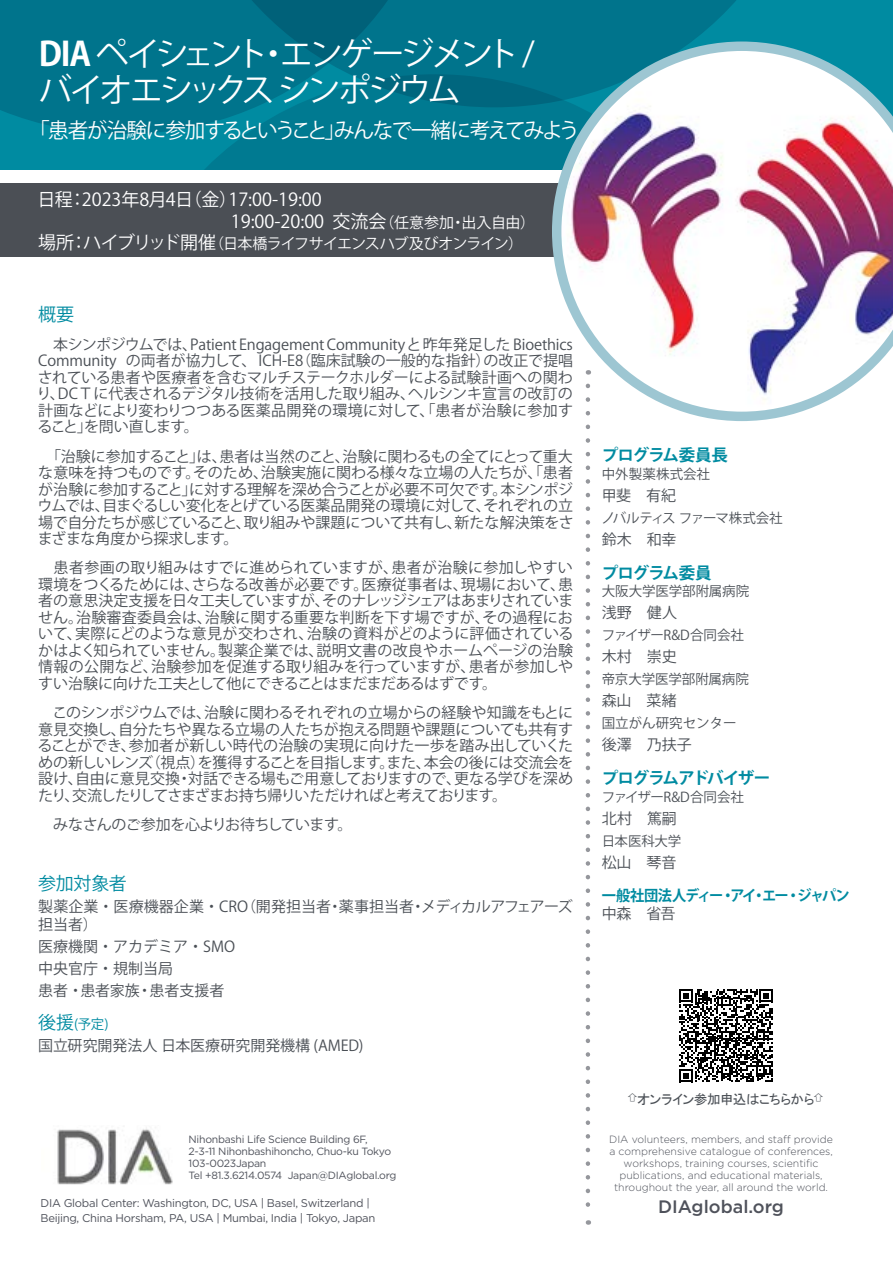
<style>
.page{position:relative;width:893px;height:1263px;background:#fff}
.page>*{position:absolute;margin:0;border:0;box-sizing:border-box;transform-origin:0 0}
.t1{font:33px/36px "Koz Go Pr 6 N";letter-spacing:-.105em;color:#fff}
.t2{font:21px "Koz Go Pr 6 N";letter-spacing:-.065em;color:#fff}
.t3{font:18px/21.5px "Koz Go Pr 6 N";color:#fff}
.t4{font:500 18px "Gotham";color:#4f525b}
.t5{font:18px "Koz Go Pr 6 N";letter-spacing:-.015em;color:#008ba1}
.t6{font:700 16.5px "Koz Go Pr 6 N";letter-spacing:-.06em;color:#008ba1}
.t7{font:700 16.5px "Koz Go Pr 6 N";letter-spacing:-.04em;color:#008ba1}
.t8{font:15px/16.5px "Koz Go Pr 6 N";letter-spacing:-.01em;color:#4a4f55;text-align:justify}
.t9{font:15px "Koz Go Pr 6 N";letter-spacing:-.05em;color:#fff}
.t10{font:15px "Koz Go Pr 6 N";letter-spacing:-.04em;color:#4a4f55}
.t11{font:700 15px "Koz Go Pr 6 N";letter-spacing:-.08em;color:#008ba1;scale:.95 1}
.t12{font:13.5px "Koz Go Pr 6 N";letter-spacing:-.01em;color:#4a4f55}
.t13{font:13.5px "MS P Gothic";letter-spacing:-.035em;color:#4a4f55}
.t14{font:13.5px "Koz Go Pr 6 N";letter-spacing:-.045em;color:#4a4f55}
.t15{font:13.5px "Koz Go Pr 6 N";color:#008ba1}
.t16{font:11.25px/15px "Gotham";letter-spacing:-.025em;color:#4f525b}
.t17{font:300 10.5px/12px "Gotham";color:#4f525b;text-align:center}
.t18{font:10.5px/12px "Gotham";letter-spacing:-.025em;color:#4f525b}
.s1{font-weight:700}
.s2{font-size:15px}
.s3{font-size:18px}
</style>
<div class="page">
<div style="left:0;top:0;width:893px;height:169px;background:#008ba1"></div>
<div style="left:0;top:0;width:177px;height:134px;background:#00748c"></div>
<svg style="left:177px;top:0;width:577px;height:74px;background:#00728a"></svg>
<svg style="left:155px;top:74px;width:397px;height:96px;background:#007990"></svg>
<div style="left:0;top:184px;width:604px;height:73px;background:#4b4f55"></div>
<img style="left:57px;top:1127px;width:116px;height:58px">
<svg style="left:586px;top:424px;width:4px;height:801px"></svg>
<svg style="left:552px;top:42px;width:341px;height:379px"></svg>
<svg style="left:679px;top:989px;width:94px;height:93px"></svg>
<h1 class="t1" style="left:39px;top:36px;width:497px"><span class="s1">DIA</span> ペイシェント・エンゲージメント /バイオエシックス シンポジウム</h1>
<h2 class="t2" style="left:29px;top:118px;width:552px">「患者が治験に参加するということ」みんなで一緒に考えてみよう</h2>
<p class="t3" style="left:231px;top:189px;width:306px;text-indent:-193px">日程：2023年8月4日（金）17:00-19:00<br>19:00-20:00 交流会<span class="s2">（任意参加・出入自由）</span></p>
<p class="t9" style="left:38px;top:235px;width:486px"><span class="s3">場所：ハイブリッド開催</span>（日本橋ライフサイエンスハブ及びオンライン）</p>
<p class="t5" style="left:38px;top:304px;width:38px">概要</p>
<p class="t8" style="left:37px;top:336px;width:538px">　本シンポジウムでは、Patient Engagement Community と 昨年発足した Bioethics Community の両者が協力して、 ICH-E8（臨床試験の一般的な指針）の改正で提唱されている患者や医療者を含むマルチステークホルダーによる試験計画への関わり、DCＴに代表されるデジタル技術を活用した取り組み、ヘルシンキ宣言の改訂の計画などにより変わりつつある医薬品開発の環境に対して、「患者が治験に参加すること」を問い直します。</p>
<p class="t8" style="left:38px;top:448px;width:538px">　「治験に参加すること」は、患者は当然のこと、治験に関わるもの全てにとって重大な意味を持つものです。そのため、治験実施に関わる様々な立場の人たちが、「患者が治験に参加すること」に対する理解を深め合うことが必要不可欠です。本シンポジウムでは、目まぐるしい変化をとげている医薬品開発の環境に対して、それぞれの立場で自分たちが感じていること、取り組みや課題について共有し、新たな解決策をさまざまな角度から探求します。</p>
<p class="t8" style="left:38px;top:560px;width:537px">　患者参画の取り組みはすでに進められていますが、患者が治験に参加しやすい環境をつくるためには、さらなる改善が必要です。医療従事者は、現場において、患者の意思決定支援を日々工夫していますが、そのナレッジシェアはあまりされていません。治験審査委員会は、治験に関する重要な判断を下す場ですが、その過程において、実際にどのような意見が交わされ、治験の資料がどのように評価されているかはよく知られていません。製薬企業では、説明文書の改良やホームページの治験情報の公開など、治験参加を促進する取り組みを行っていますが、患者が参加しやすい治験に向けた工夫として他にできることはまだまだあるはずです。</p>
<p class="t8" style="left:37px;top:705px;width:537px">　このシンポジウムでは、治験に関わるそれぞれの立場からの経験や知識をもとに意見交換し、自分たちや異なる立場の人たちが抱える問題や課題についても共有することができ、参加者が新しい時代の治験の実現に向けた一歩を踏み出していくための新しいレンズ（視点）を獲得することを目指します。また、本会の後には交流会を設け、自由に意見交換・対話できる場もご用意しておりますので、更なる学びを深めたり、交流したりしてさまざまお持ち帰りいただければと考えております。</p>
<p class="t10" style="left:38px;top:816px;width:316px">　みなさんのご参加を心よりお待ちしています。</p>
<p class="t5" style="left:38px;top:873px;width:90px">参加対象者</p>
<p class="t8" style="left:38px;top:898px;width:536px;line-height:18px">製薬企業・医療機器企業・CRO（開発担当者・薬事担当者・メディカルアフェアーズ担当者）</p>
<p class="t8" style="left:38px;top:936px;width:198px;line-height:22px;text-align:left">医療機関・アカデミア・SMO中央官庁・規制当局<br>患者・患者家族・患者支援者</p>
<p class="t15" style="left:38px;top:1016px;width:72px"><span class="s3">後援</span>(予定)</p>
<p class="t8" style="left:38px;top:1037px;width:327px">国立研究開発法人 日本医療研究開発機構 (AMED)</p>
<p class="t18" style="left:189px;top:1132px;width:209px">Nihonbashi Life Science Building 6F, 2-3-11 Nihonbashihoncho, Chuo-ku Tokyo 103-0023Japan<br>Tel +81.3.6214.0574 Japan@DIAglobal.org</p>
<p class="t16" style="left:40px;top:1195px;width:336px">DIA Global Center: Washington, DC, USA | Basel, Switzerland |<br>Beijing, China Horsham, PA, USA | Mumbai, India | Tokyo, Japan</p>
<p class="t7" style="left:602px;top:446px;width:128px">プログラム委員長</p>
<p class="t12" style="left:602px;top:467px;width:110px">中外製薬株式会社</p>
<p class="t8" style="left:602px;top:488px;width:76px">甲斐　有紀</p>
<p class="t14" style="left:602px;top:511px;width:182px">ノバルティス ファーマ株式会社</p>
<p class="t8" style="left:602px;top:532px;width:76px">鈴木　和幸</p>
<p class="t6" style="left:602px;top:563px;width:112px">プログラム委員</p>
<p class="t12" style="left:602px;top:584px;width:149px">大阪大学医学部附属病院</p>
<p class="t8" style="left:602px;top:605px;width:77px">浅野　健人</p>
<p class="t12" style="left:602px;top:628px;width:144px">ファイザーR&amp;D合同会社</p>
<p class="t8" style="left:602px;top:649px;width:77px">木村　崇史</p>
<p class="t12" style="left:602px;top:672px;width:149px">帝京大学医学部附属病院</p>
<p class="t8" style="left:602px;top:693px;width:77px">森山　菜緒</p>
<p class="t12" style="left:602px;top:716px;width:136px">国立がん研究センター</p>
<p class="t8" style="left:602px;top:737px;width:92px">後澤　乃扶子</p>
<p class="t6" style="left:602px;top:769px;width:170px">プログラムアドバイザー</p>
<p class="t12" style="left:602px;top:789px;width:144px">ファイザーR&amp;D合同会社</p>
<p class="t8" style="left:602px;top:810px;width:77px">北村　篤嗣</p>
<p class="t12" style="left:602px;top:833px;width:81px">日本医科大学</p>
<p class="t8" style="left:602px;top:854px;width:76px">松山　琴音</p>
<p class="t11" style="left:602px;top:887px;width:263px">一般社団法人ディー・アイ・エー・ジャパン</p>
<p class="t8" style="left:602px;top:905px;width:75px">中森　省吾</p>
<p class="t13" style="left:627px;top:1092px;width:198px"><span class="s3">⇧</span>オンライン参加申込はこちらから<span class="s3">⇧</span></p>
<p class="t17" style="left:609px;top:1133px;width:225px">DIA volunteers, members, and staff provide a comprehensive catalogue of conferences, workshops, training courses, scientific publications, and educational materials, throughout the year, all around the world.</p>
<p class="t4" style="left:658px;top:1195px;width:127px">DIAglobal.org</p>
</div>
